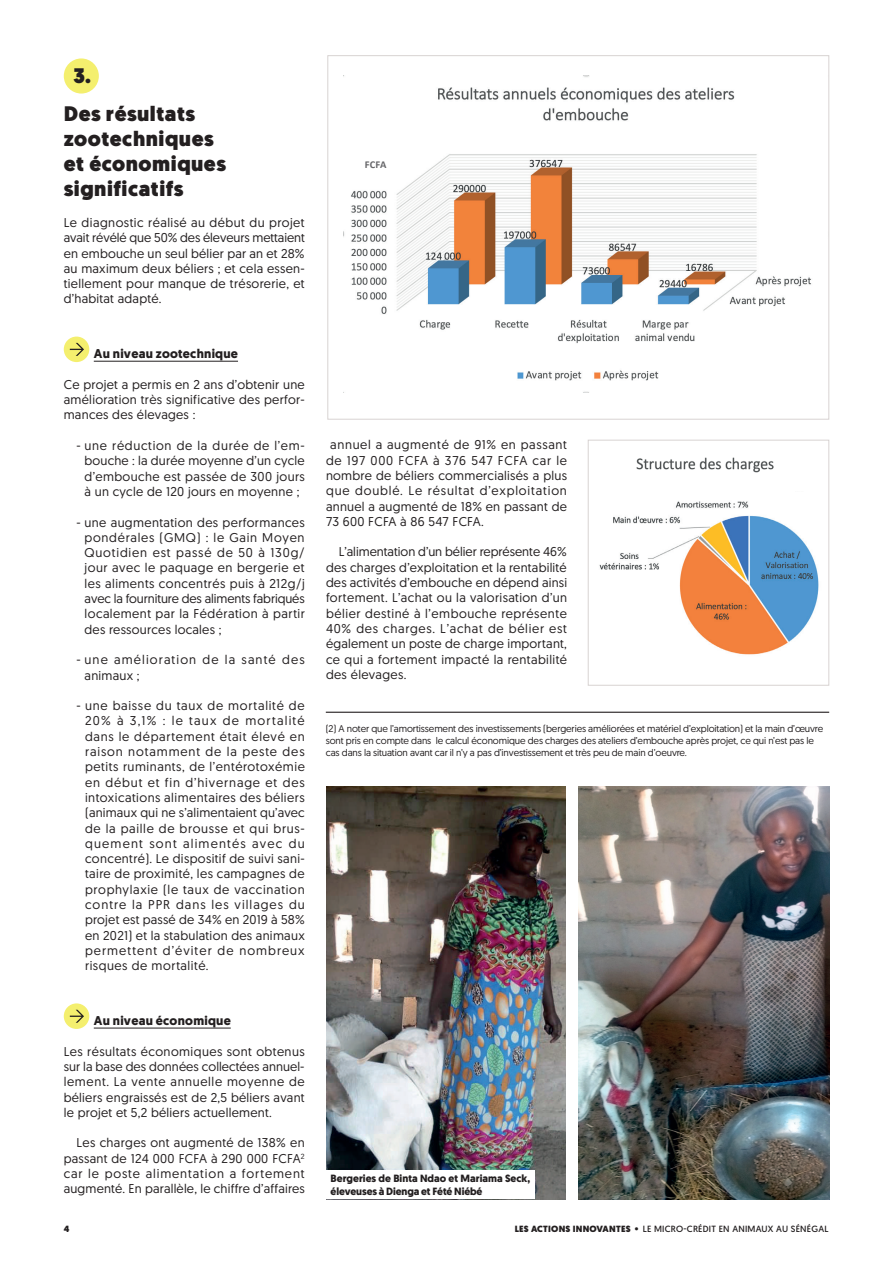
<style>
.page{position:relative;width:893px;height:1263px;background:#fff}
.page>*{position:absolute;margin:0;border:0;box-sizing:border-box;transform-origin:0 0}
.t1{font:900 21px/25.2px "Geomanist";letter-spacing:.025em;color:#231f20}
.t2{font:12.75px/15.3px "Geomanist";letter-spacing:.025em;color:#231f20;text-align:justify}
.t3{font:700 12.75px "Geomanist";letter-spacing:.02em;color:#231f20}
.t4{font:12.75px/15.3px "Geomanist";letter-spacing:.085em;color:#231f20}
.t5{font:700 10.5px/12.6px "Geomanist";letter-spacing:.005em;color:#231f20}
.t6{font:700 10.5px "Calibri";color:#67676a}
.t7{font:9.75px/11.7px "Geomanist";letter-spacing:-.01em;color:#231f20}
.t8{font:9px "Geomanist";letter-spacing:.025em;color:#231f20}
.t9{font:900 9px "Geomanist";color:#231f20}
.s1{font-weight:900}
</style>
<div class="page">
<div style="left:64px;top:58px;width:35px;height:36px;background:#f4ef6e;border-radius:50%"></div>
<hr style="left:94px;top:361px;width:144px;height:1px;background:#231f20">
<hr style="left:94px;top:1028px;width:137px;height:1px;background:#231f20">
<div style="left:64px;top:337px;width:25px;height:25px;background:#f4ef6e;border-radius:50%"></div>
<svg style="left:70px;top:343px;width:14px;height:13px"></svg>
<div style="left:64px;top:1003px;width:25px;height:26px;background:#f4ef6e;border-radius:50%"></div>
<svg style="left:70px;top:1010px;width:14px;height:13px"></svg>
<img style="left:578px;top:787px;width:251px;height:412px">
<img style="left:326px;top:787px;width:240px;height:412px">
<div style="left:326px;top:1170px;width:208px;height:29px;background:#fff"></div>
<img style="left:343px;top:75px;width:468px;height:318px">
<img style="left:599px;top:501px;width:220px;height:154px">
<img style="left:636px;top:457px;width:138px;height:16px">
<div style="left:588px;top:440px;width:241px;height:246px;border:1px solid #d8d3d2"></div>
<hr style="left:326px;top:712px;width:503px;height:1px;background:#231f20">
<h1 class="t1" style="left:64px;top:57px;width:133px;line-height:38px;text-indent:9px">3.<br>Des résultats</h1>
<h1 class="t1" style="left:64px;top:126px;width:164px">zootechniques et économiques significatifs</h1>
<p class="t2" style="left:64px;top:214px;width:243px">Le diagnostic réalisé au début du projet avait révélé que 50% des éleveurs mettaient en embouche un seul bélier par an et 28% au maximum deux béliers ; et cela essen&shy;tiellement pour manque de trésorerie, et d’habitat adapté.</p>
<p class="t3" style="left:94px;top:345px;width:146px">Au niveau zootechnique</p>
<p class="t2" style="left:64px;top:376px;width:243px">Ce projet a permis en 2 ans d’obtenir une amélioration très significative des perfor&shy;mances des élevages :</p>
<p class="t2" style="left:85px;top:437px;width:222px;text-indent:-8px">- une réduction de la durée de l’em&shy;bouche : la durée moyenne d’un cycle d’embouche est passée de 300 jours à un cycle de 120 jours en moyenne ;</p>
<p class="t2" style="left:85px;top:514px;width:222px;text-indent:-8px">- une augmentation des performances pondérales (GMQ) : le Gain Moyen Quotidien est passé de 50 à 130g/ jour avec le paquage en bergerie et les aliments concentrés puis à 212g/j avec la fourniture des aliments fabriqués localement par la Fédération à partir des ressources locales ;</p>
<p class="t4" style="left:85px;top:652px;width:222px;text-indent:-8px">- une amélioration de la santé des animaux ;</p>
<p class="t2" style="left:85px;top:698px;width:221px;text-indent:-9px">- une baisse du taux de mortalité de 20% à 3,1% : le taux de mortalité dans le département était élevé en raison notamment de la peste des petits ruminants, de l’entérotoxémie en début et fin d’hivernage et des intoxications alimentaires des béliers (animaux qui ne s’alimentaient qu’avec de la paille de brousse et qui brus&shy;quement sont alimentés avec du concentré). Le dispositif de suivi sani&shy;taire de proximité, les campagnes de prophylaxie (le taux de vaccination contre la PPR dans les villages du projet est passé de 34% en 2019 à 58% en 2021) et la stabulation des animaux permettent d’éviter de nombreux risques de mortalité.</p>
<p class="t3" style="left:94px;top:1012px;width:138px">Au niveau économique</p>
<p class="t2" style="left:64px;top:1043px;width:243px">Les résultats économiques sont obtenus sur la base des données collectées annuel&shy;lement. La vente annuelle moyenne de béliers engraissés est de 2,5 béliers avant le projet et 5,2 béliers actuellement.</p>
<p class="t2" style="left:64px;top:1135px;width:243px;text-indent:13px">Les charges ont augmenté de 138% en passant de 124 000 FCFA à 290 000 FCFA<sup>2 </sup>car le poste alimentation a fortement augmenté. En parallèle, le chiffre d’affaires</p>
<p class="t6" style="left:365px;top:157px;width:23px">FCFA</p>
<p class="t2" style="left:326px;top:437px;width:243px;text-indent:4px">annuel a augmenté de 91% en passant de 197 000 FCFA à 376 547 FCFA car le nombre de béliers commercialisés a plus que doublé. Le résultat d’exploitation annuel a augmenté de 18% en passant de 73 600 FCFA à 86 547 FCFA.</p>
<p class="t2" style="left:326px;top:544px;width:243px;text-indent:13px">L’alimentation d’un bélier représente 46% des charges d’exploitation et la rentabilité des activités d’embouche en dépend ainsi fortement. L’achat ou la valorisation d’un bélier destiné à l’embouche représente 40% des charges. L’achat de bélier est également un poste de charge important, ce qui a fortement impacté la rentabilité des élevages.</p>
<p class="t7" style="left:326px;top:723px;width:499px">(2) A noter que l’amortissement des investissements (bergeries améliorées et matériel d’exploitation) et la main d’œuvre sont pris en compte dans le calcul économique des charges des ateliers d’embouche après projet, ce qui n’est pas le cas dans la situation avant car il n’y a pas d’investissement et très peu de main d’oeuvre.</p>
<p class="t5" style="left:331px;top:1172px;width:201px">Bergeries de Binta Ndao et Mariama Seck, éleveuses à Dienga et Fété Niébé</p>
<p class="t9" style="left:64px;top:1222px;width:7px">4</p>
<p class="t8" style="left:515px;top:1223px;width:315px"><span class="s1">LES ACTIONS INNOVANTES •</span> LE MICRO-CRÉDIT EN ANIMAUX AU SÉNÉGAL</p>
</div>
